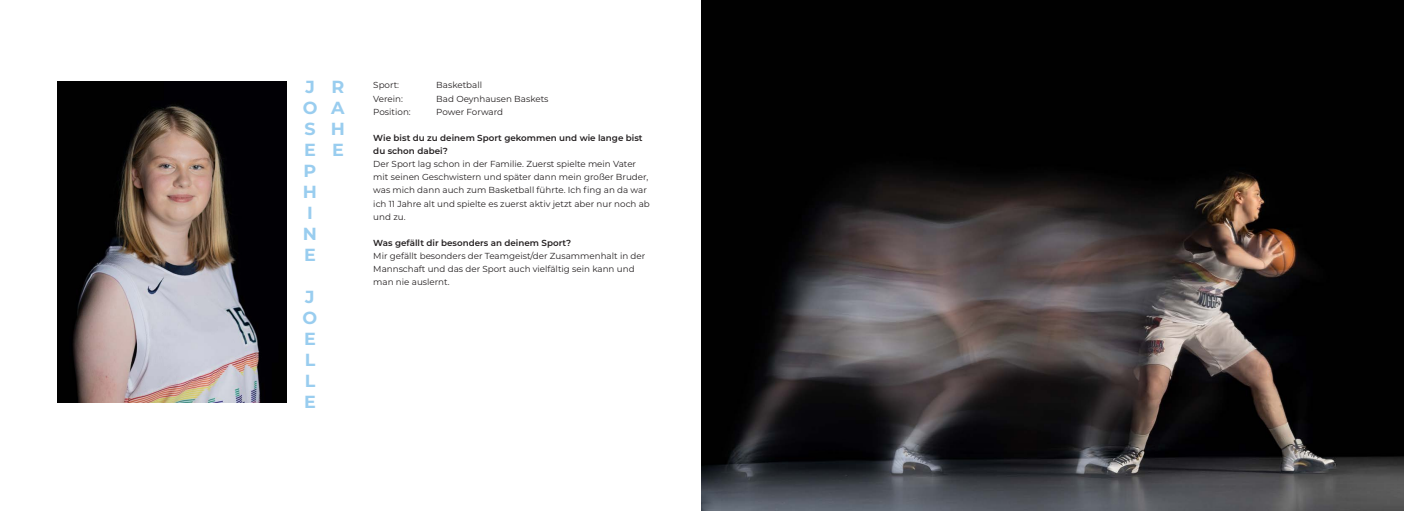
<style>
.page{position:relative;width:1404px;height:511px;background:#fff}
.page>*{position:absolute;margin:0;border:0;box-sizing:border-box;transform-origin:0 0}
.Zwischenueberschriften{font:700 17.5px "Montserrat";color:#99cdef}
.Fliesstexte{font:8.75px/13.1px "Montserrat";color:#231f20}
.Fliesstexte-2{font:600 8.75px/13.1px "Montserrat";color:#231f20}
</style>
<div class="page">
<img style="left:58px;top:82px;width:229px;height:321px">
<img style="left:702px;top:0;width:702px;height:511px">
<p class="Zwischenueberschriften" style="left:305px;top:74px;width:11px">J</p>
<p class="Zwischenueberschriften" style="left:303px;top:95px;width:16px">O</p>
<p class="Zwischenueberschriften" style="left:304px;top:116px;width:13px">S</p>
<p class="Zwischenueberschriften" style="left:304px;top:137px;width:13px">E</p>
<p class="Zwischenueberschriften" style="left:304px;top:158px;width:14px">P</p>
<p class="Zwischenueberschriften" style="left:303px;top:179px;width:16px">H</p>
<p class="Zwischenueberschriften" style="left:307px;top:200px;width:7px">I</p>
<p class="Zwischenueberschriften" style="left:303px;top:221px;width:16px">N</p>
<p class="Zwischenueberschriften" style="left:304px;top:242px;width:13px">E</p>
<p class="Zwischenueberschriften" style="left:305px;top:284px;width:11px">J</p>
<p class="Zwischenueberschriften" style="left:303px;top:305px;width:16px">O</p>
<p class="Zwischenueberschriften" style="left:304px;top:326px;width:13px">E</p>
<p class="Zwischenueberschriften" style="left:305px;top:347px;width:12px">L</p>
<p class="Zwischenueberschriften" style="left:305px;top:368px;width:12px">L</p>
<p class="Zwischenueberschriften" style="left:304px;top:389px;width:13px">E</p>
<p class="Zwischenueberschriften" style="left:332px;top:74px;width:14px">R</p>
<p class="Zwischenueberschriften" style="left:331px;top:95px;width:15px">A</p>
<p class="Zwischenueberschriften" style="left:331px;top:116px;width:16px">H</p>
<p class="Zwischenueberschriften" style="left:332px;top:137px;width:13px">E</p>
<p class="Fliesstexte" style="left:373px;top:78px;width:27px">Sport:</p>
<p class="Fliesstexte" style="left:436px;top:78px;width:47px">Basketball</p>
<p class="Fliesstexte" style="left:373px;top:92px;width:31px">Verein:</p>
<p class="Fliesstexte" style="left:436px;top:92px;width:114px">Bad Oeynhausen Baskets</p>
<p class="Fliesstexte" style="left:373px;top:105px;width:39px">Position:</p>
<p class="Fliesstexte" style="left:436px;top:105px;width:68px">Power Forward</p>
<p class="Fliesstexte-2" style="left:373px;top:131px;width:271px">Wie bist du zu deinem Sport gekommen und wie lange bist du schon dabei?</p>
<p class="Fliesstexte" style="left:373px;top:157px;width:278px">Der Sport lag schon in der Familie. Zuerst spielte mein Vater mit seinen Geschwistern und später dann mein großer Bruder, was mich dann auch zum Basketball führte. Ich fing an da war ich 11 Jahre alt und spielte es zuerst aktiv jetzt aber nur noch ab und zu.</p>
<p class="Fliesstexte-2" style="left:373px;top:236px;width:199px">Was gefällt dir besonders an deinem Sport?</p>
<p class="Fliesstexte" style="left:373px;top:249px;width:273px">Mir gefällt besonders der Teamgeist/der Zusammenhalt in der<br>Mannschaft und das der Sport auch vielfältig sein kann und man nie auslernt.</p>
</div>
